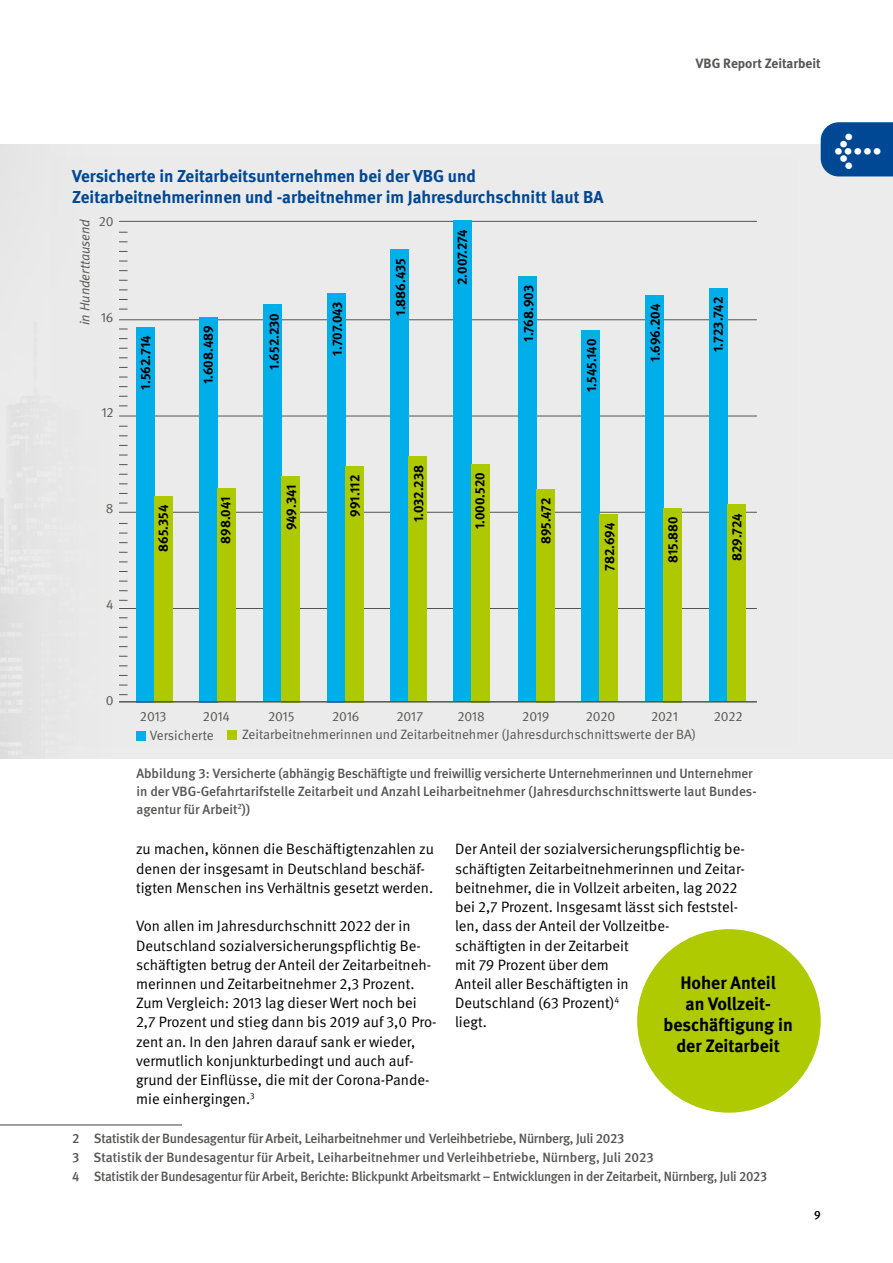
<style>
.page{position:relative;width:893px;height:1263px;background:#fff}
.page>*{position:absolute;margin:0;border:0;box-sizing:border-box;transform-origin:0 0}
.t1{font:700 39px "DGUV Meta";color:#fff}
._02_Fließtext_12pt_Anleser{font:700 18px/21px "DGUV Meta";color:#000;text-align:center}
.t2{font:700 17.25px/20.2px "DGUV Meta";color:#004893}
._02_Fließtext_Fließtext{font:15px/19.2px "DGUV Meta";color:#000}
._02_Fließtext_Bildunterschrift_Zähler{font:500 13.5px/18px "DGUV Meta";letter-spacing:-.01em;color:#565655}
.t3{font:700 13.5px "DGUV Meta";color:#000}
.t4{font:13.5px "DGUV Meta";color:#565655}
._02_Fließtext_Fußnote_Zähler_ohne_Linie{font:500 13.5px "DGUV Meta";letter-spacing:-.02em;color:#565655}
.t5{font:700 13.5px "DGUV Meta";color:#565655}
.t6{font:italic 13.5px "DGUV Meta";color:#565655}
.t7{font:500 12px "DGUV Meta";color:#000}
</style>
<div class="page">
<div style="left:0;top:144px;width:893px;height:614px;background:#ececec"></div>
<div style="left:821px;top:122px;width:72px;height:54px;background:#004893"></div>
<hr style="left:0;top:1124px;width:182px;height:1px;background:#565655">
<div style="left:637px;top:929px;width:184px;height:184px;background:#afca00;border-radius:50%"></div>
<img style="left:51px;top:159px;width:706px;height:587px">
<p class="t5" style="left:696px;top:55px;width:126px">VBG Report Zeitarbeit</p>
<p class="t2" style="left:72px;top:167px;width:533px">Versicherte in Zeitarbeitsunternehmen bei der VBG und<br>Zeitarbeitnehmerinnen und -arbeitnehmer im Jahresdurchschnitt laut BA</p>
<p class="t4" style="left:99px;top:214px;width:16px">20</p>
<p class="t6" style="left:77px;top:325px;width:108px;rotate:-90deg">in Hunderttausend</p>
<p class="t3" style="left:454px;top:285px;width:57px;rotate:-90deg">2.007.274</p>
<p class="t3" style="left:392px;top:316px;width:59px;rotate:-90deg">1.886.435</p>
<p class="t3" style="left:266px;top:370px;width:58px;rotate:-90deg">1.652.230</p>
<p class="t3" style="left:329px;top:356px;width:56px;rotate:-90deg">1.707.043</p>
<p class="t4" style="left:101px;top:309px;width:14px">16</p>
<p class="t3" style="left:137px;top:389px;width:56px;rotate:-90deg">1.562.714</p>
<p class="t3" style="left:200px;top:384px;width:60px;rotate:-90deg">1.608.489</p>
<p class="t4" style="left:101px;top:405px;width:14px">12</p>
<p class="t3" style="left:520px;top:342px;width:58px;rotate:-90deg">1.768.903</p>
<p class="t3" style="left:584px;top:392px;width:55px;rotate:-90deg">1.545.140</p>
<p class="t3" style="left:647px;top:362px;width:59px;rotate:-90deg">1.696.204</p>
<p class="t3" style="left:710px;top:352px;width:57px;rotate:-90deg">1.723.742</p>
<p class="t4" style="left:106px;top:501px;width:9px">8</p>
<p class="t4" style="left:106px;top:596px;width:9px">4</p>
<p class="t3" style="left:155px;top:552px;width:49px;rotate:-90deg">865.354</p>
<p class="t3" style="left:217px;top:543px;width:48px;rotate:-90deg">898.041</p>
<p class="t3" style="left:283px;top:530px;width:47px;rotate:-90deg">949.341</p>
<p class="t3" style="left:347px;top:517px;width:43px;rotate:-90deg">991.112</p>
<p class="t3" style="left:410px;top:522px;width:59px;rotate:-90deg">1.032.238</p>
<p class="t3" style="left:472px;top:529px;width:58px;rotate:-90deg">1.000.520</p>
<p class="t3" style="left:538px;top:544px;width:48px;rotate:-90deg">895.472</p>
<p class="t3" style="left:601px;top:571px;width:49px;rotate:-90deg">782.694</p>
<p class="t3" style="left:665px;top:563px;width:48px;rotate:-90deg">815.880</p>
<p class="t3" style="left:729px;top:561px;width:50px;rotate:-90deg">829.724</p>
<h1 class="t1" style="left:834px;top:125px;width:48px">←</h1>
<p class="t4" style="left:106px;top:692px;width:9px">0</p>
<p class="t4" style="left:140px;top:708px;width:28px">2013</p>
<p class="t4" style="left:203px;top:708px;width:29px">2014</p>
<p class="t4" style="left:268px;top:708px;width:28px">2015</p>
<p class="t4" style="left:332px;top:708px;width:29px">2016</p>
<p class="t4" style="left:396px;top:708px;width:28px">2017</p>
<p class="t4" style="left:457px;top:708px;width:29px">2018</p>
<p class="t4" style="left:522px;top:708px;width:29px">2019</p>
<p class="t4" style="left:586px;top:708px;width:31px">2020</p>
<p class="t4" style="left:651px;top:708px;width:28px">2021</p>
<p class="t4" style="left:714px;top:708px;width:30px">2022</p>
<p class="t4" style="left:150px;top:727px;width:65px">Versicherte</p>
<p class="t4" style="left:242px;top:726px;width:455px">Zeitarbeitnehmerinnen und Zeitarbeitnehmer (Jahresdurchschnittswerte der BA)</p>
<p class="_02_Fließtext_Bildunterschrift_Zähler" style="left:137px;top:764px;width:622px">Abbildung 3: Versicherte (abhängig Beschäftigte und freiwillig versicherte Unternehmerinnen und Unternehmer in der VBG-Gefahrtarifstelle Zeitarbeit und Anzahl Leiharbeitnehmer (Jahresdurchschnittswerte laut Bundes&shy;agentur für Arbeit<sup>2</sup>))</p>
<p class="_02_Fließtext_Fließtext" style="left:136px;top:840px;width:299px">zu machen, können die Beschäftigtenzahlen zu denen der insgesamt in Deutschland beschäf&shy;tigten Menschen ins Verhältnis gesetzt werden.</p>
<p class="_02_Fließtext_Fließtext" style="left:136px;top:917px;width:302px">Von allen im Jahresdurchschnitt 2022 der in Deutschland sozialversicherungspflichtig Be&shy;schäftigten betrug der Anteil der Zeitarbeitneh&shy;merinnen und Zeitarbeitnehmer 2,3 Prozent.<br>Zum Vergleich: 2013 lag dieser Wert noch bei 2,7 Prozent und stieg dann bis 2019 auf 3,0 Pro&shy;zent an. In den Jahren darauf sank er wieder, vermutlich konjunkturbedingt und auch auf&shy;grund der Einflüsse, die mit der Corona-Pande&shy;mie einhergingen.<sup>3</sup></p>
<p class="_02_Fließtext_Fließtext" style="left:455px;top:840px;width:291px">Der Anteil der sozialversicherungspflichtig be&shy;schäftigten Zeitarbeitnehmerinnen und Zeitar&shy;beitnehmer, die in Vollzeit arbeiten, lag 2022 bei 2,7 Prozent. Insgesamt lässt sich feststel&shy;len, dass der Anteil der Vollzeitbe-<br>schäftigten in der Zeitarbeit<br>mit 79 Prozent über dem<br>Anteil aller Beschäftigten in<br>Deutschland (63 Prozent)<sup>4<br></sup>liegt.</p>
<p class="_02_Fließtext_12pt_Anleser" style="left:663px;top:973px;width:131px">Hoher Anteil<br>an Vollzeit&shy;beschäftigung in der Zeitarbeit</p>
<p class="_02_Fließtext_Bildunterschrift_Zähler" style="left:72px;top:1129px;width:583px;line-height:19.2px">2 Statistik der Bundesagentur für Arbeit, Leiharbeitnehmer und Verleihbetriebe, Nürnberg, Juli 2023<br>3 Statistik der Bundesagentur für Arbeit, Leiharbeitnehmer und Verleihbetriebe, Nürnberg, Juli 2023</p>
<p class="_02_Fließtext_Fußnote_Zähler_ohne_Linie" style="left:72px;top:1168px;width:696px">4 Statistik der Bundesagentur für Arbeit, Berichte: Blickpunkt Arbeitsmarkt – Entwicklungen in der Zeitarbeit, Nürnberg, Juli 2023</p>
<p class="t7" style="left:814px;top:1208px;width:8px">9</p>
</div>
